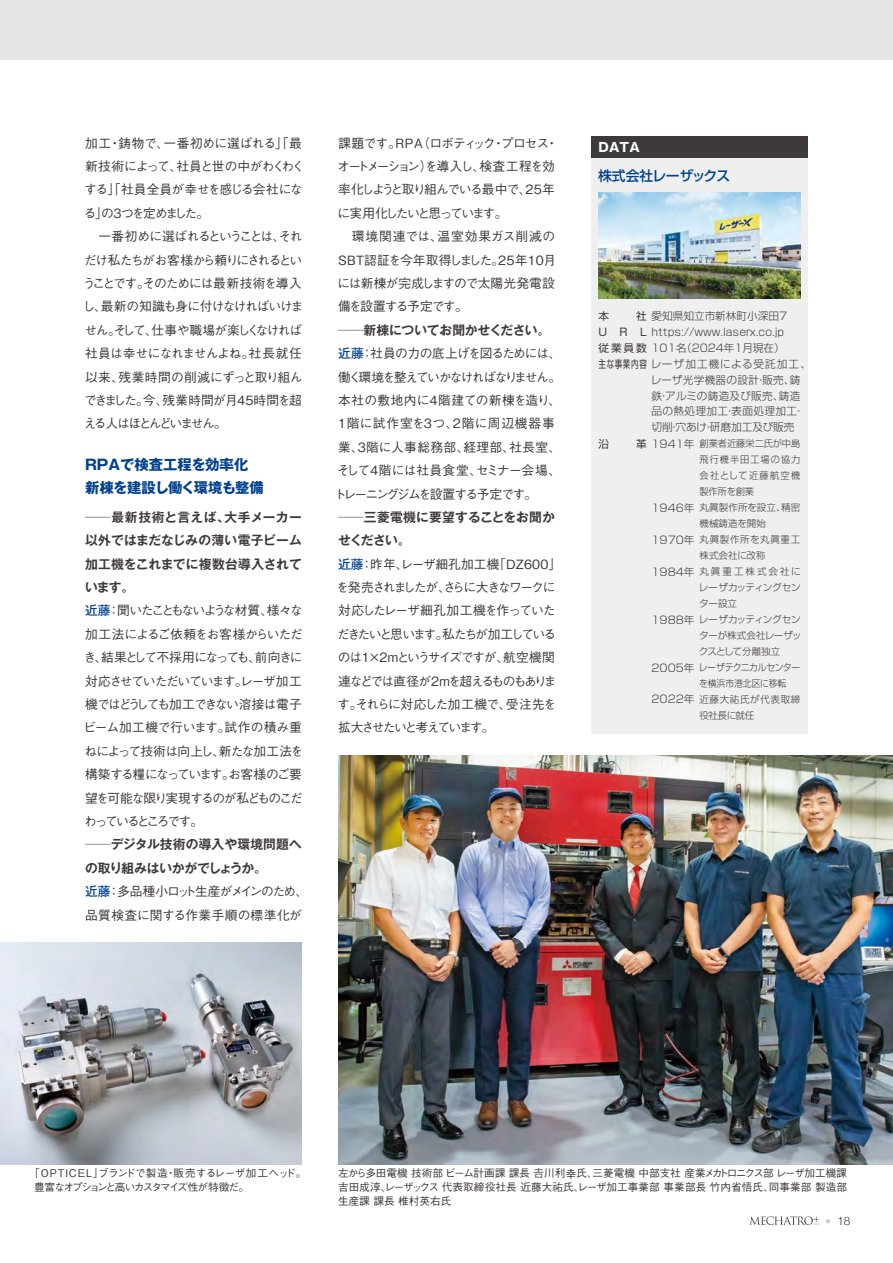
<style>
.page{position:relative;width:893px;height:1263px;background:#fff}
.page>*{position:absolute;margin:0;border:0;box-sizing:border-box;transform-origin:0 0}
.t1{font:700 14.4px/23.4px "Gothic MB101 Pro";color:#004190}
.t2{font:500 13.8px "Shin Go Pro";letter-spacing:-.03em;color:#004190}
.t3{font:500 12.75px/23.4px "Gothic BBB Pro";letter-spacing:-.08em;color:#3e3a39}
.t4{font:500 12.75px/23.4px "Gothic BBB Pro";letter-spacing:-.11em;color:#3e3a39}
.t5{font:700 12.75px/23.4px "Gothic MB101 Pro De";color:#3e3a39}
.t6{font:500 12.75px/23.4px "Gothic BBB Pro";letter-spacing:-.015em;color:#3e3a39}
.t7{font:500 12.75px "Gothic BBB Pro";letter-spacing:-.12em;color:#3e3a39}
.t8{font:500 12.75px "Gothic BBB Pro";letter-spacing:.025em;color:#3e3a39}
.t9{font:500 12.75px "Gothic BBB Pro";letter-spacing:-.045em;color:#3e3a39}
.t10{font:500 12.75px "Gothic BBB Pro";letter-spacing:.02em;color:#3e3a39}
.t11{font:500 12.75px "Gothic BBB Pro";letter-spacing:.065em;color:#3e3a39}
.t12{font:500 12.75px "Gothic BBB Pro";letter-spacing:-.135em;color:#3e3a39}
.t13{font:700 12.75px "Gothic MB101 Pro";color:#fff}
.t14{font:300 11.7px "Helvetica Neue";color:#3e3a39}
.t15{font:500 10.65px/13.6px "Gothic BBB Pro";color:#3e3a39;text-align:justify}
.t16{font:300 10.65px "Shin Go Pro";color:#3e3a39}
.t17{font:500 10.65px/13.8px "Gothic BBB Pro";letter-spacing:-.065em;color:#3e3a39}
.t18{font:300 10.65px "Shin Go Pro";letter-spacing:.025em;color:#3e3a39}
.t19{font:300 10.65px "Shin Go Pro";letter-spacing:.105em;color:#3e3a39}
.t20{font:300 10.65px "Shin Go Pro";letter-spacing:.035em;color:#3e3a39}
.t21{font:10.65px "Shin Go Pro";color:#3e3a39}
.t22{font:300 9.6px/15.9px "Shin Go Pro";color:#3e3a39;scale:.96 1}
.t23{font:300 9.6px/15.9px "Shin Go Pro";letter-spacing:-.02em;color:#3e3a39}
.t24{font:300 9.6px "Shin Go Pro";letter-spacing:-.045em;color:#3e3a39;scale:.92 1}
.t25{font:300 9.6px/15.9px "UD Shin Go Pr 6 N";letter-spacing:.06em;color:#3e3a39}
.t26{font:300 9.6px "Shin Go Pro";color:#3e3a39;scale:.92 1}
.s1{font-family:"Gothic MB101 Pro";font-weight:300}
.s2{font-family:"Futo Go B101 Pro";font-weight:700;color:#004190}
.s3{font-weight:400}
.s4{font-size:10.65px}
.s5{font-family:"Koz Go Pro";font-weight:400}
.s6{font-size:11.1px}
</style>
<div class="page">
<div style="left:0;top:0;width:893px;height:60px;background:#e6e6e6"></div>
<div style="left:591px;top:136px;width:217px;height:597px;background:#efefef"></div>
<img style="left:338px;top:756px;width:555px;height:408px">
<img style="left:0;top:943px;width:302px;height:221px">
<div style="left:591px;top:136px;width:217px;height:22px;background:#3e3a39"></div>
<img style="left:599px;top:193px;width:201px;height:106px">
<svg style="left:826px;top:1219px;width:4px;height:4px"></svg>
<svg style="left:749px;top:1216px;width:71px;height:9px"></svg>
<p class="t3" style="left:82px;top:130px;width:224px">加工・鋳物で、一番初めに選ばれる」「最新技術によって、社員と世の中がわくわくする」「社員全員が幸せを感じる会社になる」の3つを定めました。<br>　一番初めに選ばれるということは、それだけ私たちがお客様から頼りにされるということです。そのためには最新技術を導入し、最新の知識も身に付けなければいけません。そして、仕事や職場が楽しくなければ社員は幸せになれませんよね。社長就任以来、残業時間の削減にずっと取り組んできました。今、残業時間が月45時間を超える人はほとんどいません。</p>
<p class="t1" style="left:85px;top:451px;width:180px">RPAで検査工程を効率化新棟を建設し働く環境も整備</p>
<p class="t5" style="left:85px;top:504px;width:218px;text-align:justify"><span class="s1">―</span>最新技術と言えば、大手メーカー以外ではまだなじみの薄い電子ビーム加工機をこれまでに複数台導入されています。</p>
<p class="t3" style="left:83px;top:597px;width:221px;text-align:justify"><span class="s2">近藤</span>：聞いたこともないような材質、様々な加工法によるご依頼をお客様からいただき、結果として不採用になっても、前向きに対応させていただいています。レーザ加工機ではどうしても加工できない溶接は電子ビーム加工機で行います。試作の積み重ねによって技術は向上し、新たな加工法を構築する糧になっています。お客様のご要望を可能な限り実現するのが私どものこだわっているところです。</p>
<p class="t5" style="left:85px;top:831px;width:218px"><span class="s1">―</span>デジタル技術の導入や環境問題への取り組みはいかがでしょうか。</p>
<p class="t6" style="left:85px;top:878px;width:225px"><span class="s2">近藤</span>：多品種小ロット生産がメインのため、品質検査に関する作業手順の標準化が</p>
<p class="t3" style="left:337px;top:130px;width:223px">課題です。RPA（ロボティック・プロセス・オートメーション）を導入し、検査工程を効率化しようと取り組んでいる最中で、25年に実用化したいと思っています。<br>　環境関連では、温室効果ガス削減の<br>SBT認証を今年取得しました。25年10月には新棟が完成しますので太陽光発電設備を設置する予定です。</p>
<p class="t5" style="left:338px;top:317px;width:214px"><span class="s1">―</span>新棟についてお聞かせください。</p>
<p class="t3" style="left:338px;top:340px;width:225px"><span class="s2">近藤</span>：社員の力の底上げを図るためには、</p>
<p class="t7" style="left:338px;top:367px;width:225px">働く環境を整えていかなければなりません。</p>
<p class="t10" style="left:338px;top:390px;width:225px">本社の敷地内に4階建ての新棟を造り、</p>
<p class="t11" style="left:338px;top:413px;width:218px">1階に試作室を3つ、2階に周辺機器事</p>
<p class="t8" style="left:338px;top:437px;width:225px">業、3階に人事総務部、経理部、社長室、</p>
<p class="t9" style="left:337px;top:460px;width:226px">そして４階には社員食堂、セミナー会場、</p>
<p class="t12" style="left:334px;top:483px;width:205px">トレーニングジムを設置する予定です。</p>
<p class="t5" style="left:338px;top:504px;width:218px"><span class="s1">―</span>三菱電機に要望することをお聞かせください。</p>
<p class="t4" style="left:336px;top:551px;width:227px"><span class="s2">近藤</span>：昨年、レーザ細孔加工機「DZ600」を発売されましたが、さらに大きなワークに対応したレーザ細孔加工機を作っていただきたいと思います。私たちが加工しているのは1×2mというサイズですが、航空機関連などでは直径が2mを超えるものもあります。それらに対応した加工機で、受注先を拡大させたいと考えています。</p>
<p class="t13" style="left:598px;top:136px;width:43px">DATA</p>
<p class="t2" style="left:598px;top:164px;width:134px">株式会社レーザックス</p>
<p class="t21" style="left:599px;top:307px;width:12px">本</p>
<p class="t16" style="left:636px;top:307px;width:153px"><span class="s3">社</span>愛知県知立市新林町小深田7</p>
<p class="t16" style="left:599px;top:323px;width:187px"><span class="s3">U R L</span> https://www.laserx.co.jp</p>
<p class="t16" style="left:599px;top:339px;width:188px"><span class="s3">従業員数</span> 101名（2024年1月現在）</p>
<p class="t19" style="left:599px;top:355px;width:214px"><span class="s3">主な事業内容</span>レーザ加工機による受託加工、</p>
<p class="t18" style="left:651px;top:371px;width:151px">レーザ光学機器の設計・販売、鋳</p>
<p class="t18" style="left:651px;top:387px;width:150px">鉄・アルミの鋳造及び販売、鋳造</p>
<p class="t20" style="left:651px;top:403px;width:154px">品の熱処理加工・表面処理加工・</p>
<p class="t16" style="left:651px;top:419px;width:144px">切削・穴あけ・研磨加工及び販売</p>
<p class="t21" style="left:599px;top:435px;width:12px">沿</p>
<p class="t16" style="left:636px;top:435px;width:60px"><span class="s3">革</span> 1941年</p>
<p class="t22" style="left:699px;top:435px;width:108px">創業者近藤栄二氏が中島飛行機半田工場の協力会社として近藤航空機製作所を創業<br>丸眞製作所を設立、精密機械鋳造を開始<br>丸眞製作所を丸眞重工株式会社に改称<br>丸眞重工株式会社にレーザカッティングセンター設立</p>
<p class="t23" style="left:699px;top:626px;width:104px">ターが株式会社レーザックスとして分離独立</p>
<p class="t26" style="left:699px;top:675px;width:96px">を横浜市港北区に移転</p>
<p class="t25" style="left:699px;top:691px;width:102px">近藤大祐氏が代表取締役社長に就任</p>
<p class="t16" style="left:651px;top:499px;width:44px">1946年</p>
<p class="t16" style="left:651px;top:531px;width:44px">1970年</p>
<p class="t16" style="left:651px;top:563px;width:44px">1984年</p>
<p class="t23" style="left:651px;top:610px;width:151px"><span class="s4">1988年</span>レーザカッティングセン</p>
<p class="t24" style="left:651px;top:659px;width:163px"><span class="s4">2005年</span>レーザテクニカルセンター</p>
<p class="t16" style="left:651px;top:691px;width:44px">2022年</p>
<p class="t17" style="left:34px;top:1165px;width:274px;text-indent:-5px">「OPTICEL」ブランドで製造・販売するレーザ加工ヘッド。豊富なオプションと高いカスタマイズ性が特徴だ。</p>
<p class="t15" style="left:338px;top:1165px;width:511px">左から多田電機 技術部 ビーム計画課 課長 <span class="s5">吉</span>川利<span class="s6">幸</span>氏、三菱電機 中部支社 産業メカトロニクス部 レーザ加工機課吉田成淳、レーザックス 代表取締役社長 近藤大<span class="s5">祐</span>氏、レーザ加工事業部 事業部長 竹内省悟氏、同事業部 製造部生産課 課長 椎村英右氏</p>
<p class="t14" style="left:837px;top:1211px;width:15px">18</p>
</div>
